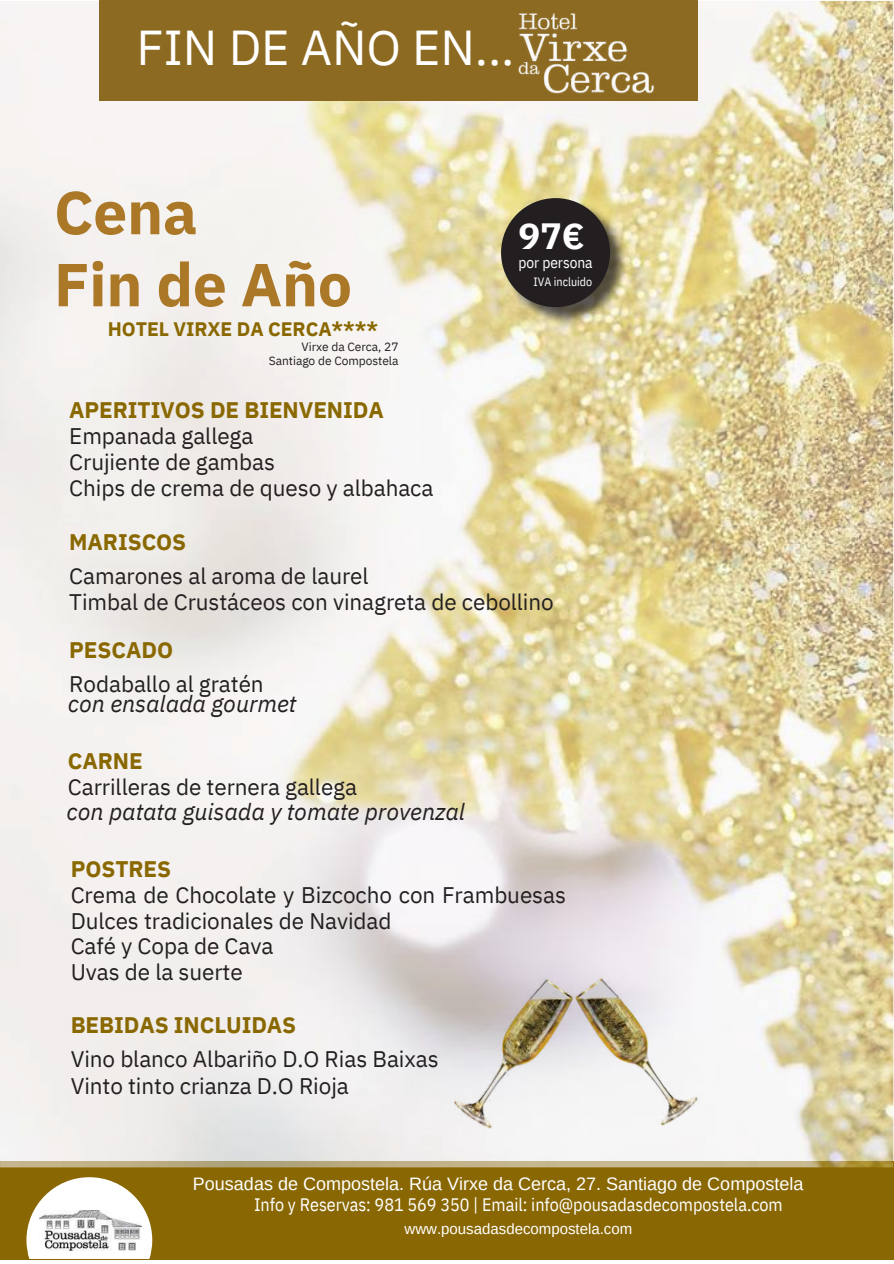
<style>
.page{position:relative;width:894px;height:1264px;background:#fff}
.page>*{position:absolute;margin:0;border:0;box-sizing:border-box;transform-origin:0 0}
.t1{font:700 60.6px/72px "IBM Plex Sans";letter-spacing:-.005em;color:#ab7828}
.t2{font:48.9px "IBM Plex Sans";letter-spacing:-.005em;color:#fff}
.t3{font:700 36.45px "IBM Plex Sans";color:#fff}
.t4{font:italic 23.25px "IBM Plex Sans";letter-spacing:-.005em;color:#231f20}
.t5{font:22.5px/25.8px "IBM Plex Sans";letter-spacing:-.005em;color:#231f20}
.t6{font:700 22.5px "IBM Plex Sans";letter-spacing:-.005em;color:#8a6800}
.t7{font:700 19.5px "IBM Plex Sans";letter-spacing:-.005em;color:#8a6800}
.t8{font:18px "Arimo";color:#fff}
.t9{font:18px "IBM Plex Sans Cond";color:#fff}
.t10{font:15.3px "IBM Plex Sans Cond";color:#fff}
.t11{font:15px "Arimo";color:#fff}
.t12{font:12px/13.5px "IBM Plex Sans";letter-spacing:-.005em;color:#231f20;text-align:right}
.t13{font:12px "IBM Plex Sans Cond";color:#fff}
</style>
<div class="page">
<div style="left:0;top:1161px;width:893px;height:97px;background:#896702"></div>
<svg style="left:26px;top:1177px;width:126px;height:81px"></svg>
<img style="left:40px;top:1210px;width:101px;height:40px">
<img style="left:0;top:1px;width:893px;height:1166px">
<img style="left:504px;top:199px;width:123px;height:126px">
<div style="left:501px;top:198px;width:109px;height:109px;background:#231f20;border-radius:50%"></div>
<img style="left:419px;top:972px;width:308px;height:164px">
<div style="left:99px;top:0;width:598px;height:101px;background:#8d6a21"></div>
<img style="left:476px;top:13px;width:186px;height:96px">
<h2 class="t2" style="left:136px;top:15px;width:379px">FIN DE AÑO EN...</h2>
<h1 class="t1" style="left:54px;top:175px;width:299px">Cena<br>Fin de Año</h1>
<p class="t7" style="left:108px;top:316px;width:272px">HOTEL VIRXE DA CERCA****</p>
<p class="t12" style="left:269px;top:340px;width:131px">Virxe da Cerca, 27<br>Santiago de Compostela</p>
<h3 class="t3" style="left:518px;top:212px;width:68px">97€</h3>
<p class="t10" style="left:518px;top:253px;width:76px">por persona</p>
<p class="t13" style="left:533px;top:274px;width:60px">IVA incluido</p>
<p class="t6" style="left:69px;top:395px;width:316px">APERITIVOS DE BIENVENIDA</p>
<p class="t5" style="left:69px;top:423px;width:365px">Empanada gallega<br>Crujiente de gambas<br>Chips de crema de queso y albahaca</p>
<p class="t6" style="left:69px;top:527px;width:118px">MARISCOS</p>
<p class="t5" style="left:69px;top:562px;width:486px">Camarones al aroma de laurel<br>Timbal de Crustáceos con vinagreta de cebollino</p>
<p class="t6" style="left:69px;top:635px;width:105px">PESCADO</p>
<p class="t5" style="left:69px;top:670px;width:196px">Rodaballo al gratén</p>
<p class="t4" style="left:68px;top:688px;width:230px">con ensalada gourmet</p>
<p class="t6" style="left:68px;top:745px;width:76px">CARNE</p>
<p class="t5" style="left:68px;top:773px;width:290px">Carrilleras de ternera gallega</p>
<p class="t4" style="left:66px;top:796px;width:400px">con patata guisada y tomate provenzal</p>
<p class="t6" style="left:71px;top:853px;width:102px">POSTRES</p>
<p class="t5" style="left:71px;top:881px;width:496px">Crema de Chocolate y Bizcocho con Frambuesas<br>Dulces tradicionales de Navidad<br>Café y Copa de Cava<br>Uvas de la suerte</p>
<p class="t6" style="left:71px;top:1010px;width:227px">BEBIDAS INCLUIDAS</p>
<p class="t5" style="left:71px;top:1045px;width:369px;line-height:27px">Vino blanco Albariño D.O Rias Baixas<br>Vinto tinto crianza D.O Rioja</p>
<p class="t8" style="left:193px;top:1173px;width:611px">Pousadas de Compostela. Rúa Virxe da Cerca, 27. Santiago de Compostela</p>
<p class="t9" style="left:254px;top:1192px;width:530px">Info y Reservas: 981 569 350 | Email: info@pousadasdecompostela.com</p>
<p class="t11" style="left:404px;top:1220px;width:229px">www.pousadasdecompostela.com</p>
</div>
